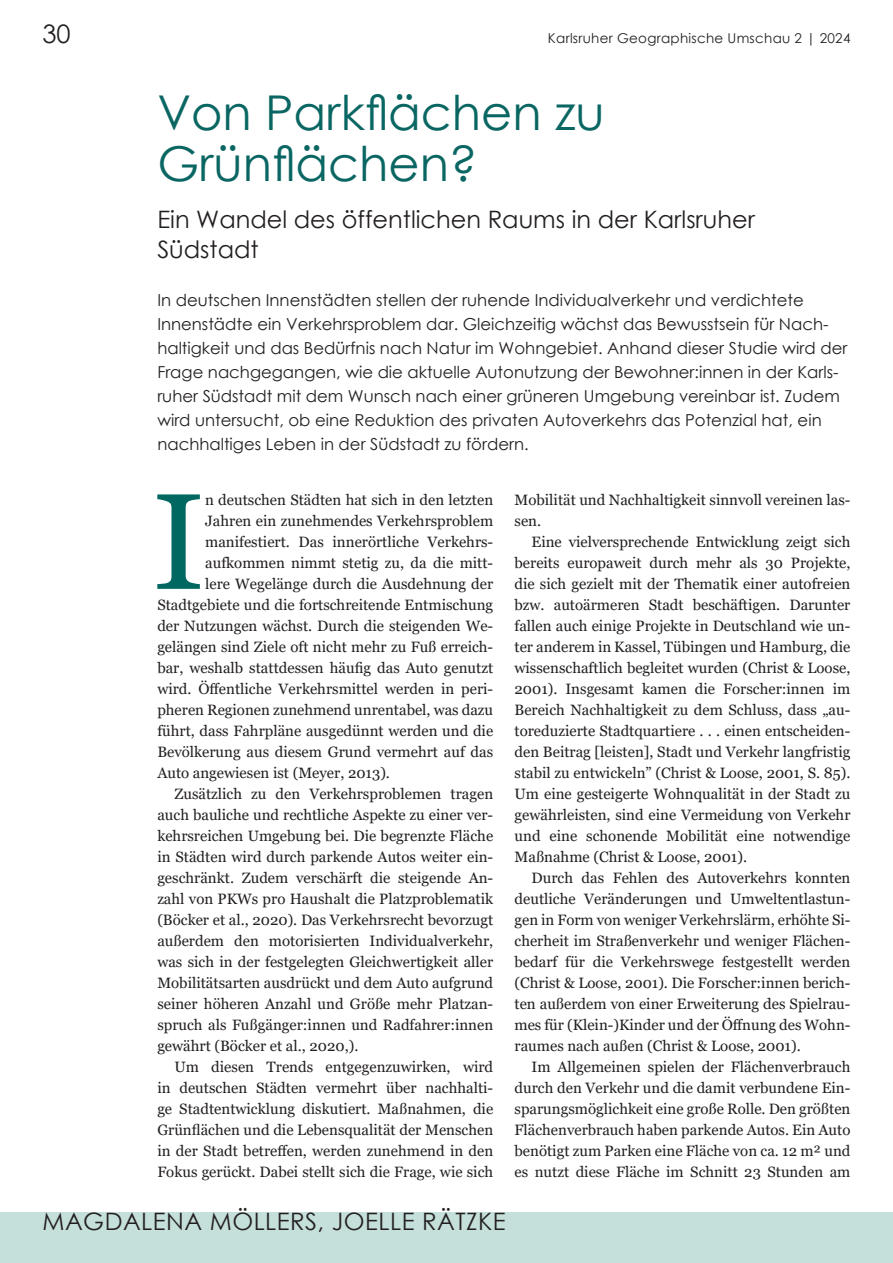
<style>
.page{position:relative;width:893px;height:1263px;background:#fff}
.page>*{position:absolute;margin:0;border:0;box-sizing:border-box;transform-origin:0 0}
.Fließtext{font:136.2px "Georgia";color:#006761}
.Überschrift_Artikel{font:48px/51px "Century Gothic";color:#0a6662}
.Seitenzahl{font:25.5px "Century Gothic";color:#231f20}
.Unterüberschrift_Artikel{font:24px/30px "Century Gothic";color:#231f20}
.Autoren_Artikel{font:24px "Century Gothic";letter-spacing:.02em;color:#231f20}
.t1{font:16.5px/24px "Century Gothic";color:#231f20}
.Fließtext-2{font:15px/21px "Georgia";color:#231f20;text-align:justify}
.Heftzahl_und_Jahr{font:13.5px "Century Gothic";letter-spacing:.02em;color:#231f20}
</style>
<div class="page">
<div style="left:0;top:1212px;width:893px;height:51px;background:#c5dfda"></div>
<p class="Seitenzahl" style="left:43px;top:15px;width:30px">30</p>
<p class="Heftzahl_und_Jahr" style="left:548px;top:28px;width:304px">Karlsruher Geographische Umschau 2 | 2024</p>
<p class="Überschrift_Artikel" style="left:157px;top:86px;width:449px">Von Parkflächen zu<br>Grünflächen?</p>
<p class="Unterüberschrift_Artikel" style="left:157px;top:204px;width:599px">Ein Wandel des öffentlichen Raums in der Karlsruher<br>Südstadt</p>
<p class="t1" style="left:157px;top:288px;width:692px">In deutschen Innenstädten stellen der ruhende Individualverkehr und verdichtete Innenstädte ein Verkehrsproblem dar. Gleichzeitig wächst das Bewusstsein für Nach&shy;haltigkeit und das Bedürfnis nach Natur im Wohngebiet. Anhand dieser Studie wird der Frage nachgegangen, wie die aktuelle Autonutzung der Bewohner:innen in der Karls&shy;ruher Südstadt mit dem Wunsch nach einer grüneren Umgebung vereinbar ist. Zudem wird untersucht, ob eine Reduktion des privaten Autoverkehrs das Potenzial hat, ein nachhaltiges Leben in der Südstadt zu fördern.</p>
<p class="Fließtext" style="left:152px;top:459px;width:55px">I</p>
<p class="Fließtext-2" style="left:205px;top:489px;width:290px">n deutschen Städten hat sich in den letzten</p>
<p class="Fließtext-2" style="left:205px;top:510px;width:290px">Jahren ein zunehmendes Verkehrsproblem</p>
<p class="Fließtext-2" style="left:205px;top:531px;width:290px">manifestiert. Das innerörtliche Verkehrs-</p>
<p class="Fließtext-2" style="left:205px;top:552px;width:290px">aufkommen nimmt stetig zu, da die mitt-</p>
<p class="Fließtext-2" style="left:205px;top:573px;width:290px">lere Wegelänge durch die Ausdehnung der</p>
<p class="Fließtext-2" style="left:157px;top:594px;width:337px">Stadtgebiete und die fortschreitende Entmischung</p>
<p class="Fließtext-2" style="left:157px;top:615px;width:337px">der Nutzungen wächst. Durch die steigenden We-</p>
<p class="Fließtext-2" style="left:157px;top:636px;width:337px">gelängen sind Ziele oft nicht mehr zu Fuß erreich-</p>
<p class="Fließtext-2" style="left:157px;top:657px;width:337px">bar, weshalb stattdessen häufig das Auto genutzt</p>
<p class="Fließtext-2" style="left:157px;top:678px;width:337px">wird. Öffentliche Verkehrsmittel werden in peri-</p>
<p class="Fließtext-2" style="left:157px;top:699px;width:337px">pheren Regionen zunehmend unrentabel, was dazu</p>
<p class="Fließtext-2" style="left:157px;top:720px;width:337px">führt, dass Fahrpläne ausgedünnt werden und die</p>
<p class="Fließtext-2" style="left:157px;top:741px;width:337px">Bevölkerung aus diesem Grund vermehrt auf das</p>
<p class="Fließtext-2" style="left:157px;top:762px;width:234px">Auto angewiesen ist (Meyer, 2013).</p>
<p class="Fließtext-2" style="left:157px;top:783px;width:337px;text-indent:17px">Zusätzlich zu den Verkehrsproblemen tragen auch bauliche und rechtliche Aspekte zu einer ver&shy;kehrsreichen Umgebung bei. Die begrenzte Fläche in Städten wird durch parkende Autos weiter ein&shy;geschränkt. Zudem verschärft die steigende An&shy;zahl von PKWs pro Haushalt die Platzproblematik (Böcker et al., 2020). Das Verkehrsrecht bevorzugt außerdem den motorisierten Individualverkehr, was sich in der festgelegten Gleichwertigkeit aller Mobilitätsarten ausdrückt und dem Auto aufgrund seiner höheren Anzahl und Größe mehr Platzan&shy;spruch als Fußgänger:innen und Radfahrer:innen gewährt (Böcker et al., 2020,).</p>
<p class="Fließtext-2" style="left:157px;top:1056px;width:337px;text-indent:17px">Um diesen Trends entgegenzuwirken, wird in deutschen Städten vermehrt über nachhalti&shy;ge Stadtentwicklung diskutiert. Maßnahmen, die Grünflächen und die Lebensqualität der Menschen in der Stadt betreffen, werden zunehmend in den Fokus gerückt. Dabei stellt sich die Frage, wie sich</p>
<p class="Fließtext-2" style="left:514px;top:489px;width:337px">Mobilität und Nachhaltigkeit sinnvoll vereinen las&shy;sen.</p>
<p class="Fließtext-2" style="left:514px;top:531px;width:337px;text-indent:17px">Eine vielversprechende Entwicklung zeigt sich bereits europaweit durch mehr als 30 Projekte, die sich gezielt mit der Thematik einer autofreien bzw. autoärmeren Stadt beschäftigen. Darunter fallen auch einige Projekte in Deutschland wie un&shy;ter anderem in Kassel, Tübingen und Hamburg, die wissenschaftlich begleitet wurden (Christ &amp; Loose, 2001). Insgesamt kamen die Forscher:innen im Bereich Nachhaltigkeit zu dem Schluss, dass „au&shy;toreduzierte Stadtquartiere . . . einen entscheiden&shy;den Beitrag [leisten], Stadt und Verkehr langfristig stabil zu entwickeln” (Christ &amp; Loose, 2001, S. 85).<br>Um eine gesteigerte Wohnqualität in der Stadt zu gewährleisten, sind eine Vermeidung von Verkehr und eine schonende Mobilität eine notwendige Maßnahme (Christ &amp; Loose, 2001).</p>
<p class="Fließtext-2" style="left:514px;top:867px;width:337px;text-indent:17px">Durch das Fehlen des Autoverkehrs konnten deutliche Veränderungen und Umweltentlastun&shy;gen in Form von weniger Verkehrslärm, erhöhte Si&shy;cherheit im Straßenverkehr und weniger Flächen&shy;bedarf für die Verkehrswege festgestellt werden (Christ &amp; Loose, 2001). Die Forscher:innen berich&shy;ten außerdem von einer Erweiterung des Spielrau&shy;mes für (Klein-)Kinder und der Öffnung des Wohn&shy;raumes nach außen (Christ &amp; Loose, 2001).</p>
<p class="Fließtext-2" style="left:514px;top:1056px;width:337px;text-indent:17px">Im Allgemeinen spielen der Flächenverbrauch durch den Verkehr und die damit verbundene Ein&shy;sparungsmöglichkeit eine große Rolle. Den größten Flächenverbrauch haben parkende Autos. Ein Auto benötigt zum Parken eine Fläche von ca. 12 m² und es nutzt diese Fläche im Schnitt 23 Stunden am</p>
<p class="Autoren_Artikel" style="left:43px;top:1204px;width:465px">MAGDALENA MÖLLERS, JOELLE RÄTZKE</p>
</div>
